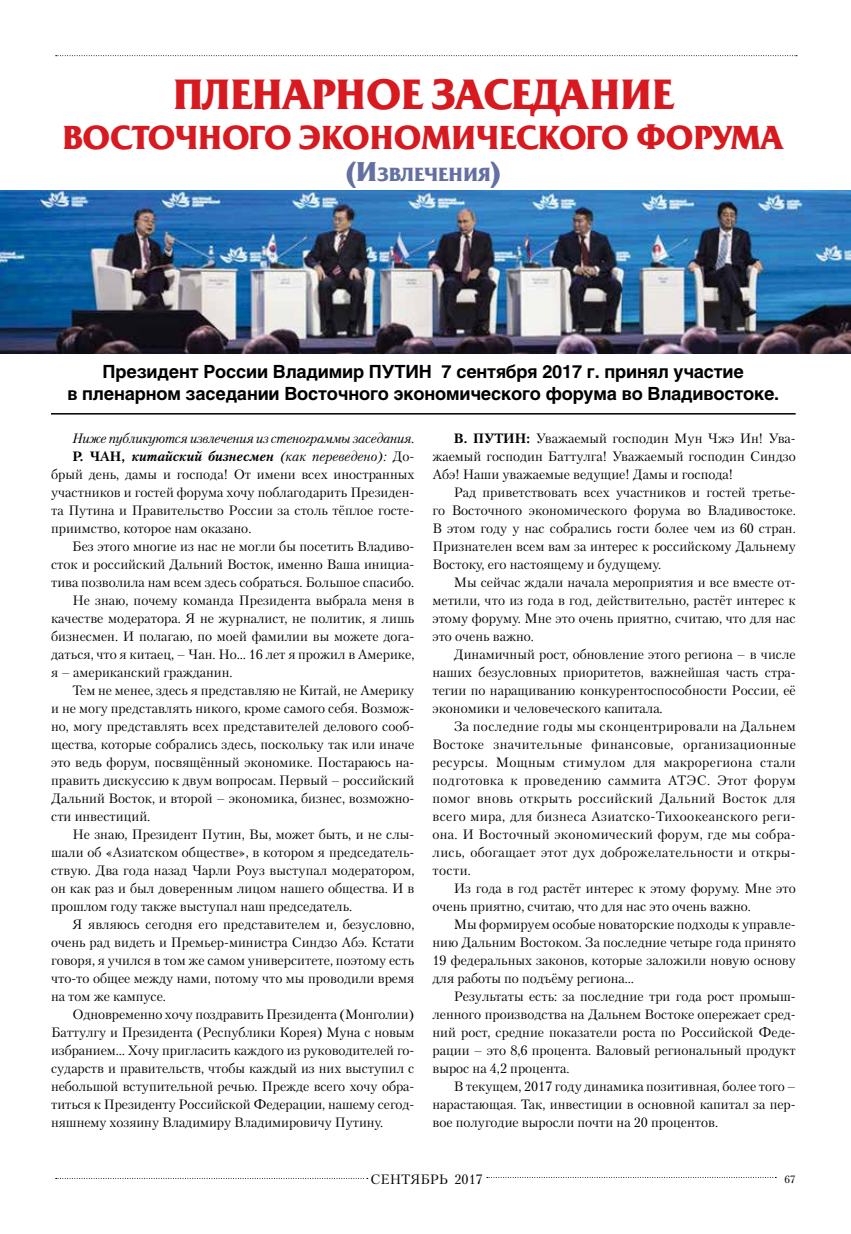
<style>
.page{position:relative;width:851px;height:1234px;background:#fff}
.page>*{position:absolute;margin:0;border:0;box-sizing:border-box;transform-origin:0 0}
.t1{font:700 42px "Friz Quadrata C";color:#d71920}
.t2{font:700 33px "Friz Quadrata C";color:#d71920}
.t3{font:700 18.9px "Friz Quadrata C";letter-spacing:.005em;color:#6470a1;scale:1.05 1}
.t4{font:700 18px/22.5px "Helios C";letter-spacing:-.01em;color:#000}
.t5{font:13.5px/18px "Petersburg C";color:#000;text-align:justify}
.t6{font:italic 13.5px "Petersburg C";letter-spacing:-.015em;color:#000}
.t7{font:italic 700 13.5px "Petersburg C";color:#000}
.t8{font:700 13.5px "Petersburg C";color:#000}
.t9{font:10.5px "Petersburg C";color:#000}
.s1{font-size:27px}
.s2{font-style:normal}
.s3{font-weight:400}
.s4{font-weight:400;font-style:normal}
.s5{font-weight:700}
</style>
<div class="page">
<svg style="left:56px;top:55px;width:740px;height:1px"></svg>
<img style="left:0;top:191px;width:850px;height:162px">
<hr style="left:51px;top:413px;width:744px;height:1px;background:#000">
<h1 class="t1" style="left:173px;top:70px;width:502px">ПЛЕНАРНОЕ ЗАСЕДАНИЕ</h1>
<h2 class="t2" style="left:62px;top:118px;width:723px">ВОСТОЧНОГО ЭКОНОМИЧЕСКОГО ФОРУМА</h2>
<h3 class="t3" style="left:345px;top:163px;width:151px"><span class="s1">(И</span>звлечения<span class="s1">)</span></h3>
<h3 class="t4" style="left:67px;top:360px;width:713px;text-indent:374px">7 сентября 2017 г. принял участие<br>в пленарном заседании Восточного экономического форума во Владивостоке.</h3>
<h3 class="t4" style="left:103px;top:360px;width:316px">Президент России Владимир Путин</h3>
<p class="t6" style="left:72px;top:430px;width:343px">Ниже публикуются извлечения из стенограммы заседания.</p>
<p class="t7" style="left:72px;top:448px;width:343px"><span class="s2">Р. Чан ,</span> китайский бизнесмен <span class="s3">(как переведено):</span> <span class="s4">До-</span></p>
<p class="t5" style="left:51px;top:465px;width:365px">брый день, дамы и господа! От имени всех иностранных</p>
<p class="t5" style="left:51px;top:483px;width:365px">участников и гостей форума хочу поблагодарить Президен-</p>
<p class="t5" style="left:51px;top:501px;width:365px">та Путина и Правительство России за столь тёплое госте-</p>
<p class="t5" style="left:51px;top:519px;width:200px">приимство, которое нам оказано.</p>
<p class="t5" style="left:72px;top:537px;width:343px">Без этого многие из нас не могли бы посетить Владиво-</p>
<p class="t5" style="left:51px;top:555px;width:365px">сток и российский Дальний Восток, именно Ваша инициа-</p>
<p class="t5" style="left:51px;top:573px;width:363px">тива позволила нам всем здесь собраться. Большое спасибо.</p>
<p class="t5" style="left:72px;top:591px;width:343px">Не знаю, почему команда Президента выбрала меня в</p>
<p class="t5" style="left:51px;top:609px;width:365px">качестве модератора. Я не журналист, не политик, я лишь</p>
<p class="t5" style="left:51px;top:627px;width:70px">бизнесмен.И</p>
<p class="t5" style="left:51px;top:627px;width:365px;text-indent:88px">полагаю, по моей фамилии вы можете дога&shy;даться, что я китаец, – Чан.Но… 16 лет я прожил в Америке, я – американский гражданин.</p>
<p class="t5" style="left:51px;top:681px;width:365px;text-indent:21px">Тем не менее, здесь я представляю не Китай, не Америку и не могу представлять никого, кроме самого себя. Возмож&shy;но, могу представлять всех представителей делового сооб&shy;щества, которые собрались здесь, поскольку так или иначе это ведь форум, посвящённый экономике. Постараюсь на&shy;править дискуссию к двум вопросам. Первый – российский Дальний Восток, и второй – экономика, бизнес, возможно&shy;сти инвестиций.</p>
<p class="t5" style="left:51px;top:825px;width:365px;text-indent:21px">Не знаю, Президент Путин, Вы, может быть, и не слы&shy;шали об «Азиатском обществе», в котором я председатель&shy;ствую.Два года назад Чарли Роуз выступал модератором, он как раз и был доверенным лицом нашего общества.И</p>
<p class="t5" style="left:407px;top:879px;width:8px">в</p>
<p class="t5" style="left:51px;top:897px;width:301px">прошлом году также выступал наш председатель.</p>
<p class="t5" style="left:72px;top:915px;width:343px">Я являюсь сегодня его представителем и, безусловно,</p>
<p class="t5" style="left:51px;top:933px;width:365px">очень рад видеть и Премьер-министра Синдзо Абэ. Кстати</p>
<p class="t5" style="left:51px;top:951px;width:365px">говоря, я учился в том же самом университете, поэтому есть</p>
<p class="t5" style="left:51px;top:969px;width:365px">что-то общее между нами, потому что мы проводили время</p>
<p class="t5" style="left:51px;top:987px;width:115px">на том же кампусе.</p>
<p class="t5" style="left:72px;top:1005px;width:343px">Одновременно хочу поздравить Президента (Монголии)</p>
<p class="t5" style="left:51px;top:1023px;width:365px">Баттулгу и Президента (Республики Корея) Муна с новым</p>
<p class="t5" style="left:51px;top:1041px;width:365px">избранием… Хочу пригласить каждого из руководителей го-</p>
<p class="t5" style="left:51px;top:1059px;width:365px">сударств и правительств, чтобы каждый из них выступил с</p>
<p class="t5" style="left:51px;top:1077px;width:365px">небольшой вступительной речью. Прежде всего хочу обра-</p>
<p class="t5" style="left:51px;top:1095px;width:365px">титься к Президенту Российской Федерации, нашему сегод-</p>
<p class="t5" style="left:51px;top:1113px;width:332px">няшнему хозяину Владимиру Владимировичу Путину.</p>
<p class="t5" style="left:432px;top:429px;width:365px;text-indent:94px"><span class="s5">:</span> Уважаемый господин Мун Чжэ Ин! Ува&shy;жаемый господин Баттулга! Уважаемый господин Синдзо Абэ! Наши уважаемые ведущие! Дамы и господа!</p>
<p class="t5" style="left:432px;top:483px;width:365px;text-align:left;text-indent:21px">Рад приветствовать всех участников и гостей третье&shy;го Восточного экономического форума во Владивостоке.<br>В этом году у нас собрались гости более чем из 60 стран.<br>Признателен всем вам за интерес к российскому Дальнему Востоку, его настоящему и будущему.</p>
<p class="t5" style="left:432px;top:573px;width:365px;text-indent:21px">Мы сейчас ждали начала мероприятия и все вместе от&shy;метили, что из года в год, действительно, растёт интерес к этому форуму. Мне это очень приятно, считаю, что для нас это очень важно.</p>
<p class="t5" style="left:432px;top:645px;width:365px;text-indent:21px">Динамичный рост, обновление этого региона – в числе наших безусловных приоритетов, важнейшая часть стра&shy;тегии по наращиванию конкурентоспособности России, её экономики и человеческого капитала.</p>
<p class="t5" style="left:432px;top:717px;width:365px;text-indent:21px">За последние годы мы сконцентрировали на Дальнем Востоке значительные финансовые, организационные ресурсы. Мощным стимулом для макрорегиона стали подготовка к проведению саммита АТЭС. Этот форум помог вновь открыть российский Дальний Восток для всего мира, для бизнеса Азиатско-Тихоокеанского реги&shy;она.И</p>
<p class="t8" style="left:453px;top:430px;width:42px">В. Путин</p>
<p class="t5" style="left:432px;top:825px;width:365px;text-indent:46px">Восточный экономический форум, где мы собра&shy;лись, обогащает этот дух доброжелательности и откры&shy;тости.</p>
<p class="t5" style="left:432px;top:879px;width:365px;text-indent:21px">Из года в год растёт интерес к этому форуму. Мне это очень приятно, считаю, что для нас это очень важно.</p>
<p class="t5" style="left:432px;top:915px;width:365px;text-indent:21px">Мы формируем особые новаторские подходы к управле&shy;нию Дальним Востоком. За последние четыре года принято 19 федеральных законов, которые заложили новую основу для работы по подъёму региона…</p>
<p class="t5" style="left:432px;top:987px;width:365px;text-indent:21px">Результаты есть: за последние три года рост промыш&shy;ленного производства на Дальнем Востоке опережает сред&shy;ний рост, средние показатели роста по Российской Феде&shy;рации – это 8,6 процента. Валовый региональный продукт вырос на 4,2 процента.</p>
<p class="t5" style="left:432px;top:1077px;width:365px;text-indent:21px">В текущем, 2017 году динамика позитивная, более того – нарастающая. Так, инвестиции в основной капитал за пер&shy;вое полугодие выросли почти на 20 процентов.</p>
<p class="t5" style="left:370px;top:1169px;width:114px">СЕНТЯБРЬ 2017</p>
<p class="t9" style="left:784px;top:1172px;width:13px">67</p>
</div>
